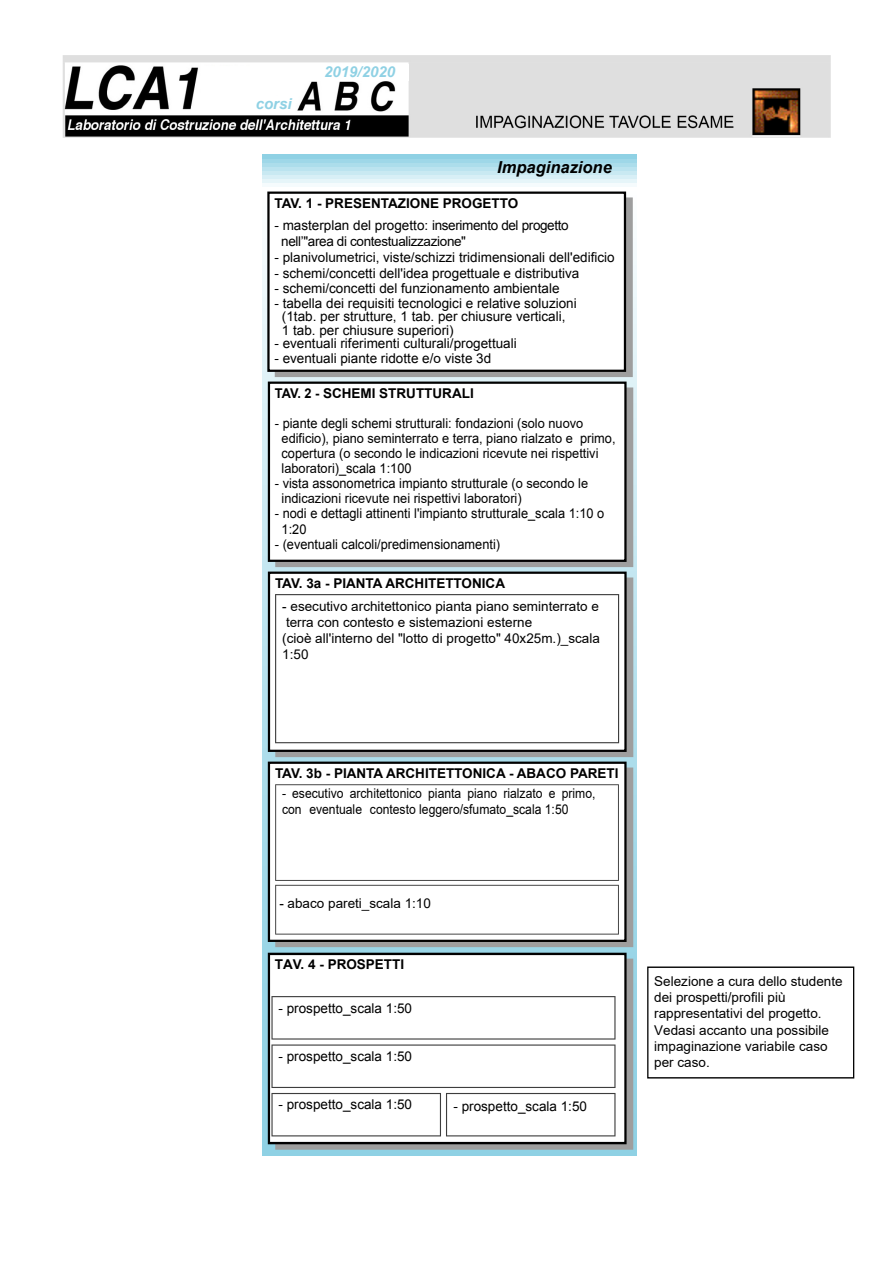
<style>
.page{position:relative;width:893px;height:1263px;background:#fff}
.page>*{position:absolute;margin:0;border:0;box-sizing:border-box;transform-origin:0 0}
.t1{font:italic 700 16.5px "Arial";color:#000}
.t2{font:italic 700 15px "Arial";color:#8fd1e4}
.t3{font:13.5px/16.2px "Arial";color:#000}
.t4{font:13.5px/15px "Arial";color:#000;scale:.95 1}
.t5{font:700 13.5px "Arial";color:#000}
.t6{font:13.5px/16.2px "Arial";color:#000;scale:.9 1}
.t7{font:13.5px/16.2px "Arial";letter-spacing:-.025em;color:#000}
.t8{font:700 13.5px "Arial";color:#000;scale:.95 1}
</style>
<div class="page">
<svg style="left:262px;top:155px;width:374px;height:1001px;background:#b8dde8"></svg>
<div style="left:275px;top:197px;width:358px;height:180px;background:#9e9e9e;border:2px solid #9e9e9e"></div>
<div style="left:275px;top:387px;width:358px;height:180px;background:#9e9e9e"></div>
<div style="left:275px;top:577px;width:358px;height:180px;background:#9e9e9e"></div>
<div style="left:275px;top:767px;width:358px;height:180px;background:#9e9e9e"></div>
<div style="left:275px;top:959px;width:358px;height:191px;background:linear-gradient(to right,#9e9e9e,#9e9e9e);border:2px solid #9e9e9e"></div>
<div style="left:268px;top:382px;width:359px;height:180px;background:#fff;border:2px solid #000"></div>
<div style="left:268px;top:572px;width:359px;height:180px;background:#fff;border:2px solid #000"></div>
<div style="left:268px;top:762px;width:359px;height:180px;background:#fff;border:2px solid #000"></div>
<div style="left:267px;top:192px;width:359px;height:180px;background:#fff;border:2px solid #000"></div>
<div style="left:268px;top:953px;width:359px;height:191px;background:#fff;border:2px solid #000"></div>
<img style="left:63px;top:55px;width:767px;height:82px">
<svg style="left:275px;top:594px;width:344px;height:149px"></svg>
<svg style="left:275px;top:784px;width:344px;height:150px"></svg>
<svg style="left:271px;top:996px;width:344px;height:140px"></svg>
<div style="left:229px;top:96px;width:53px;height:17px;background:#fff"></div>
<div style="left:283px;top:64px;width:126px;height:17px;background:#fff"></div>
<div style="left:647px;top:966px;width:207px;height:112px;background:#fff;border:1px solid #000"></div>
<p class="t2" style="left:256px;top:94px;width:37px">corsi</p>
<p class="t2" style="left:324px;top:62px;width:72px">2019/2020</p>
<p class="t1" style="left:497px;top:157px;width:116px">Impaginazione</p>
<p class="t5" style="left:275px;top:195px;width:245px">TAV. 1 - PRESENTAZIONE PROGETTO</p>
<p class="t7" style="left:281px;top:217px;width:289px;text-indent:-7px">- masterplan del progetto: inserimento del progetto nell’"area di contestualizzazione"</p>
<p class="t3" style="left:274px;top:250px;width:342px">- planivolumetrici, viste/schizzi tridimensionali dell'edificio</p>
<p class="t3" style="left:274px;top:265px;width:306px">- schemi/concetti dell'idea progettuale e distributiva</p>
<p class="t3" style="left:274px;top:280px;width:287px">- schemi/concetti del funzionamento ambientale</p>
<p class="t3" style="left:282px;top:296px;width:296px;line-height:13.5px;text-indent:-8px">- tabella dei requisiti tecnologici e relative soluzioni (1tab. per strutture, 1 tab. per chiusure verticali,<br>1 tab. per chiusure superiori)</p>
<p class="t3" style="left:274px;top:336px;width:244px">- eventuali riferimenti culturali/progettuali</p>
<p class="t3" style="left:274px;top:351px;width:218px">- eventuali piante ridotte e/o viste 3d</p>
<p class="t8" style="left:275px;top:384px;width:211px">TAV. 2 - SCHEMI STRUTTURALI</p>
<p class="t4" style="left:282px;top:416px;width:353px;text-indent:-7px">- piante degli schemi strutturali: fondazioni (solo nuovo edificio), piano seminterrato e terra, piano rialzato e primo, copertura (o secondo le indicazioni ricevute nei rispettivi laboratori)_scala 1:100</p>
<p class="t4" style="left:282px;top:476px;width:324px;text-indent:-7px">- vista assonometrica impianto strutturale (o secondo le indicazioni ricevute nei rispettivi laboratori)</p>
<p class="t4" style="left:282px;top:506px;width:341px;text-indent:-7px">- nodi e dettagli attinenti l'impianto strutturale_scala 1:10 o<br>1:20</p>
<p class="t4" style="left:275px;top:536px;width:239px">- (eventuali calcoli/predimensionamenti)</p>
<p class="t5" style="left:275px;top:574px;width:232px">TAV. 3a - PIANTA ARCHITETTONICA</p>
<p class="t3" style="left:282px;top:598px;width:319px">- esecutivo architettonico pianta piano seminterrato e terra con contesto e sistemazioni esterne<br>(cioè all'interno del "lotto di progetto" 40x25m.)_scala 1:50</p>
<p class="t5" style="left:275px;top:764px;width:345px">TAV. 3b - PIANTA ARCHITETTONICA - ABACO PARETI</p>
<p class="t6" style="left:282px;top:785px;width:350px">- esecutivo architettonico pianta piano rialzato e primo, con eventuale contesto leggero/sfumato_scala 1:50</p>
<p class="t3" style="left:279px;top:895px;width:153px">- abaco pareti_scala 1:10</p>
<p class="t5" style="left:275px;top:955px;width:131px">TAV. 4 - PROSPETTI</p>
<p class="t3" style="left:279px;top:1000px;width:135px">- prospetto_scala 1:50</p>
<p class="t3" style="left:279px;top:1048px;width:135px">- prospetto_scala 1:50</p>
<p class="t3" style="left:279px;top:1097px;width:135px">- prospetto_scala 1:50</p>
<p class="t3" style="left:453px;top:1098px;width:135px">- prospetto_scala 1:50</p>
<p class="t3" style="left:654px;top:973px;width:190px">Selezione a cura dello studente dei prospetti/profili più rappresentativi del progetto.<br>Vedasi accanto una possibile impaginazione variabile caso per caso.</p>
</div>
